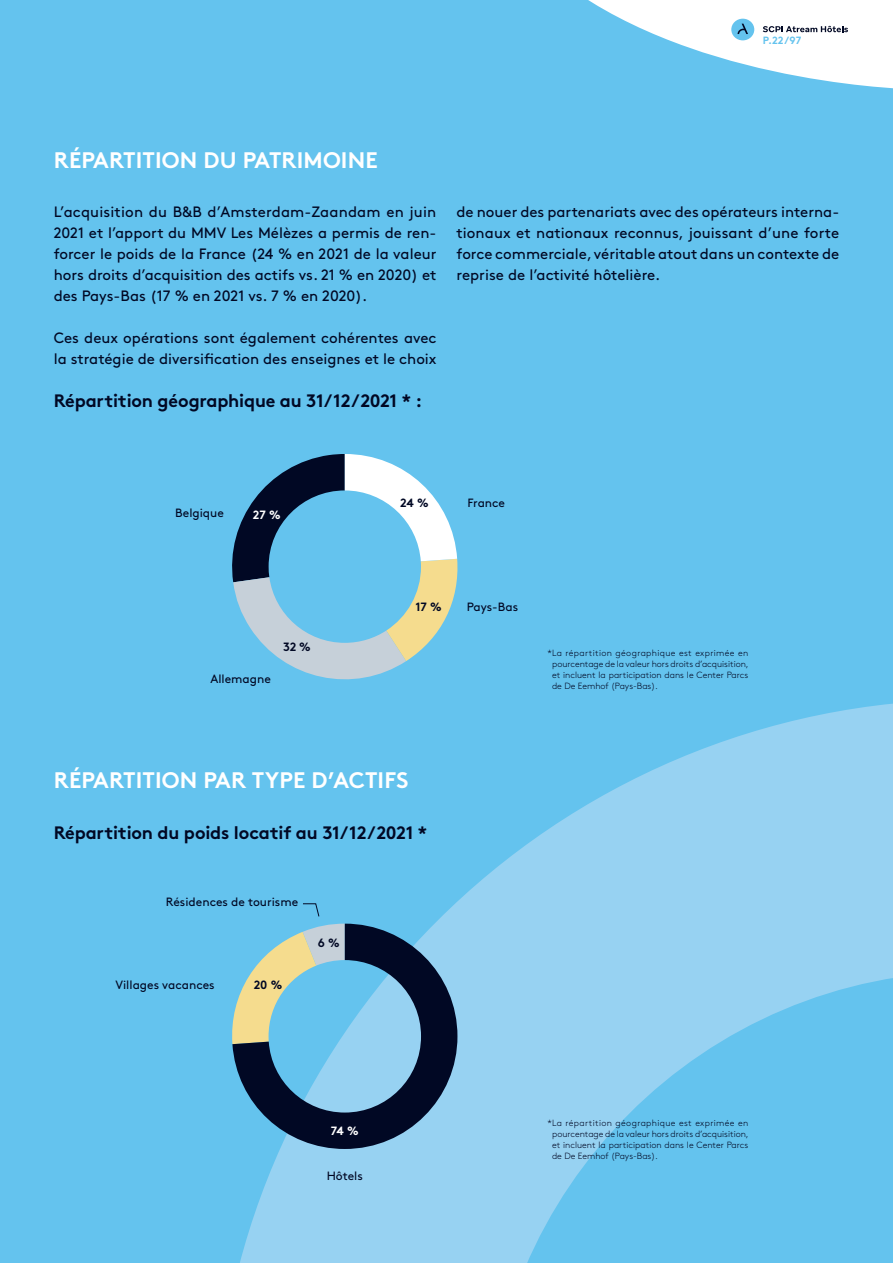
<style>
.page{position:relative;width:893px;height:1263px;background:#64c3ee}
.page>*{position:absolute;margin:0;border:0;box-sizing:border-box;transform-origin:0 0}
.Texte_courant_noir_F{font:700 22.5px "Brown";letter-spacing:.005em;color:#fff}
.Texte_courant_noir{font:700 18px "Brown";letter-spacing:-.01em;color:#010824}
.Texte_courant_noir-2{font:15px/21px "Brown";color:#010824;text-align:justify}
.Texte_courant_noir-3{font:12px "Brown";color:#010824}
.Texte_courant_noir-4{font:700 12px "Brown";letter-spacing:-.005em;color:#010824}
.Texte_courant_noir-5{font:700 12px "Brown";color:#fff}
.t1{font:700 10.5px "Brown";color:#64c3ee}
.Texte_courant_noir_J{font:300 9px/10.8px "Brown";letter-spacing:.005em;color:#010824;text-align:justify}
</style>
<div class="page">
<svg style="left:240px;top:703px;width:653px;height:560px;fill:#97d2f2"></svg>
<svg style="left:232px;top:454px;width:225px;height:225px"></svg>
<svg style="left:232px;top:924px;width:225px;height:225px"></svg>
<svg style="left:588px;top:0;width:305px;height:89px"></svg>
<svg style="left:302px;top:903px;width:18px;height:14px"></svg>
<p class="t1" style="left:763px;top:32px;width:40px">P.22/97</p>
<p class="Texte_courant_noir_F" style="left:54px;top:142px;width:325px">RÉPARTITION DU PATRIMOINE</p>
<p class="Texte_courant_noir-2" style="left:54px;top:200px;width:384px">L’acquisition du B&amp;B d’Amsterdam-Zaandam en juin 2021 et l’apport du MMV Les Mélèzes a permis de ren&shy;forcer le poids de la France (24 % en 2021 de la valeur hors droits d’acquisition des actifs vs. 21 % en 2020) et des Pays-Bas (17 % en 2021 vs. 7 % en 2020).</p>
<p class="Texte_courant_noir-2" style="left:54px;top:326px;width:384px">Ces deux opérations sont également cohérentes avec la stratégie de diversification des enseignes et le choix</p>
<p class="Texte_courant_noir" style="left:54px;top:386px;width:370px">Répartition géographique au 31/12/2021 * :</p>
<p class="Texte_courant_noir-2" style="left:457px;top:200px;width:384px">de nouer des partenariats avec des opérateurs interna&shy;tionaux et nationaux reconnus, jouissant d’une forte force commerciale, véritable atout dans un contexte de reprise de l’activité hôtelière.</p>
<p class="Texte_courant_noir-3" style="left:175px;top:504px;width:50px">Belgique</p>
<p class="Texte_courant_noir-5" style="left:253px;top:505px;width:29px">27 %</p>
<p class="Texte_courant_noir-4" style="left:400px;top:493px;width:30px">24 %</p>
<p class="Texte_courant_noir-3" style="left:467px;top:494px;width:39px">France</p>
<p class="Texte_courant_noir-3" style="left:210px;top:670px;width:62px">Allemagne</p>
<p class="Texte_courant_noir-4" style="left:283px;top:637px;width:29px">32 %</p>
<p class="Texte_courant_noir-4" style="left:415px;top:597px;width:28px">17 %</p>
<p class="Texte_courant_noir-3" style="left:467px;top:598px;width:53px">Pays-Bas</p>
<p class="Texte_courant_noir_J" style="left:552px;top:647px;width:198px;text-indent:-4px">*La répartition géographique est exprimée en pourcentage de la valeur hors droits d’acquisition, et incluent la participation dans le Center Parcs de De Eemhof (Pays-Bas).</p>
<p class="Texte_courant_noir_F" style="left:54px;top:762px;width:356px">RÉPARTITION PAR TYPE D’ACTIFS</p>
<p class="Texte_courant_noir" style="left:54px;top:818px;width:375px">Répartition du poids locatif au 31/12/2021 *</p>
<p class="Texte_courant_noir-3" style="left:166px;top:892px;width:134px">Résidences de tourisme</p>
<p class="Texte_courant_noir-3" style="left:115px;top:976px;width:101px">Villages vacances</p>
<p class="Texte_courant_noir-4" style="left:254px;top:975px;width:30px">20 %</p>
<p class="Texte_courant_noir-4" style="left:318px;top:933px;width:23px">6 %</p>
<p class="Texte_courant_noir-5" style="left:331px;top:1121px;width:29px">74 %</p>
<p class="Texte_courant_noir-3" style="left:327px;top:1167px;width:38px">Hôtels</p>
<p class="Texte_courant_noir_J" style="left:552px;top:1117px;width:198px;text-indent:-4px">*La répartition géographique est exprimée en pourcentage de la valeur hors droits d’acquisition, et incluent la participation dans le Center Parcs de De Eemhof (Pays-Bas).</p>
</div>
